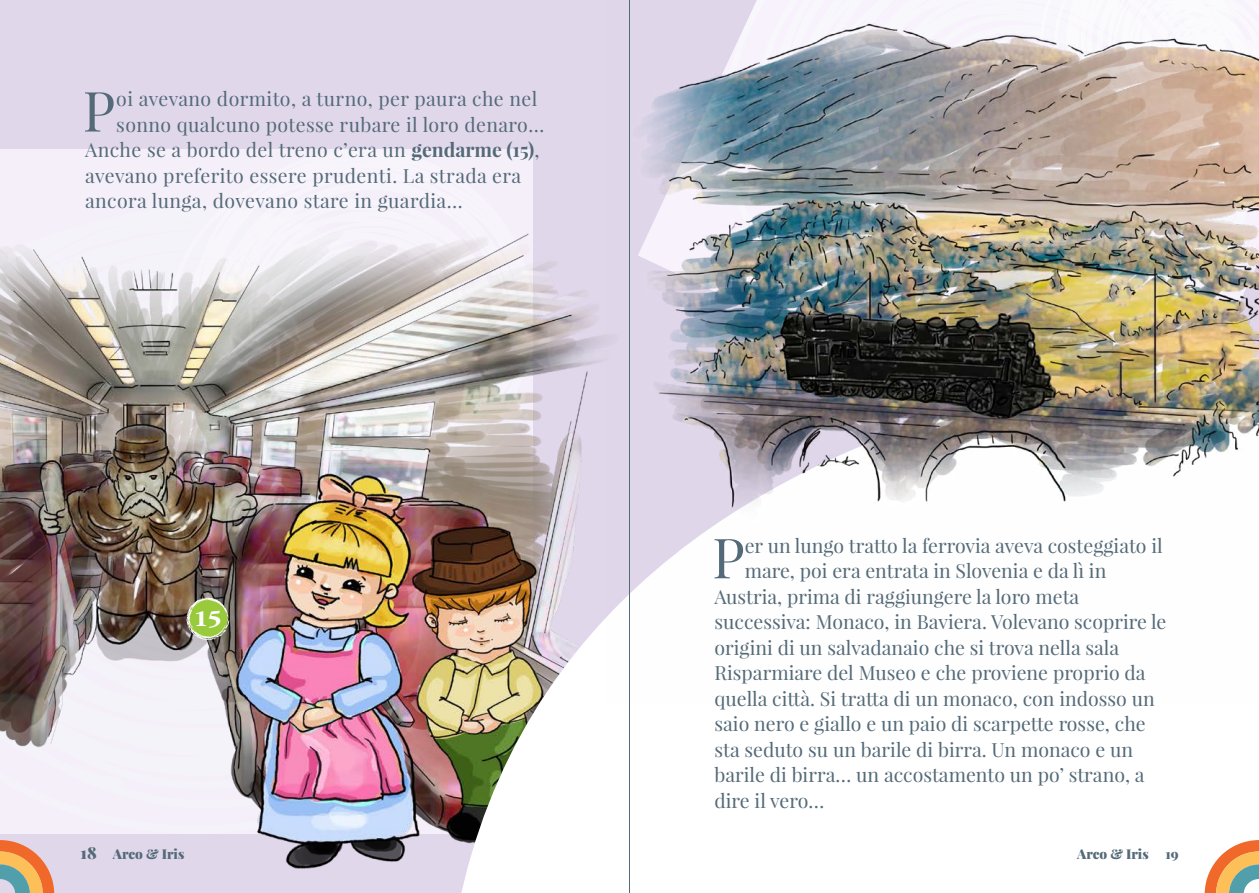
<style>
.page{position:relative;width:1259px;height:893px;background:#fff}
.page>*{position:absolute;margin:0;border:0;box-sizing:border-box;transform-origin:0 0}
.TEXT{font:55.5px "Playfair Display";color:#546a78}
.t1{font:700 23.25px "ITC Garamond Std";color:#fff}
.TEXT-2{font:19.5px "Playfair Display";color:#546a78}
.TEXT-3{font:19.5px "Playfair Display";letter-spacing:.02em;color:#546a78}
.t2{font:900 13.5px "Playfair Display";color:#546a78}
.s1{font-weight:700}
.s2{font-size:16.5px}
</style>
<div class="page">
<img style="left:0;top:0;width:605px;height:893px">
<img style="left:445px;top:337px;width:160px;height:556px">
<img style="left:605px;top:0;width:654px;height:619px">
<img style="left:86px;top:149px;width:372px;height:528px">
<svg style="left:0;top:840px;width:54px;height:53px"></svg>
<svg style="left:1204px;top:840px;width:55px;height:53px"></svg>
<hr style="left:629px;top:0;width:1px;height:893px;background:#546a78">
<p class="TEXT" style="left:83px;top:76px;width:34px">P</p>
<p class="TEXT-3" style="left:116px;top:87px;width:422px">oi avevano dormito, a turno, per paura che nel</p>
<p class="TEXT-3" style="left:116px;top:112px;width:429px">sonno qualcuno potesse rubare il loro denaro…</p>
<p class="TEXT-3" style="left:85px;top:138px;width:456px">Anche se a bordo del treno c’era un <span class="s1">gendarme (15)</span>,</p>
<p class="TEXT-3" style="left:85px;top:163px;width:438px">avevano preferito essere prudenti. La strada era</p>
<p class="TEXT-3" style="left:85px;top:189px;width:379px">ancora lunga, dovevano stare in guardia…</p>
<p class="t1" style="left:194px;top:605px;width:29px">15</p>
<p class="TEXT" style="left:712px;top:523px;width:34px">P</p>
<p class="TEXT-2" style="left:744px;top:533px;width:419px">er un lungo tratto la ferrovia aveva costeggiato il</p>
<p class="TEXT-2" style="left:744px;top:559px;width:363px">mare, poi era entrata in Slovenia e da lì in</p>
<p class="TEXT-2" style="left:714px;top:584px;width:366px">Austria, prima di raggiungere la loro meta</p>
<p class="TEXT-2" style="left:714px;top:610px;width:453px">successiva: Monaco, in Baviera. Volevano scoprire le</p>
<p class="TEXT-2" style="left:714px;top:635px;width:406px">origini di un salvadanaio che si trova nella sala</p>
<p class="TEXT-2" style="left:714px;top:661px;width:432px">Risparmiare del Museo e che proviene proprio da</p>
<p class="TEXT-2" style="left:714px;top:686px;width:441px">quella città. Si tratta di un monaco, con indosso un</p>
<p class="TEXT-2" style="left:714px;top:712px;width:432px">saio nero e giallo e un paio di scarpette rosse, che</p>
<p class="TEXT-2" style="left:714px;top:737px;width:420px">sta seduto su un barile di birra. Un monaco e un</p>
<p class="TEXT-2" style="left:714px;top:763px;width:431px">barile di birra… un accostamento un po’ strano, a</p>
<p class="TEXT-2" style="left:714px;top:788px;width:111px">dire il vero…</p>
<p class="t2" style="left:81px;top:845px;width:105px"><span class="s2">18</span> Arco &amp; Iris</p>
<p class="t2" style="left:1077px;top:845px;width:103px">Arco &amp; Iris 19</p>
</div>
